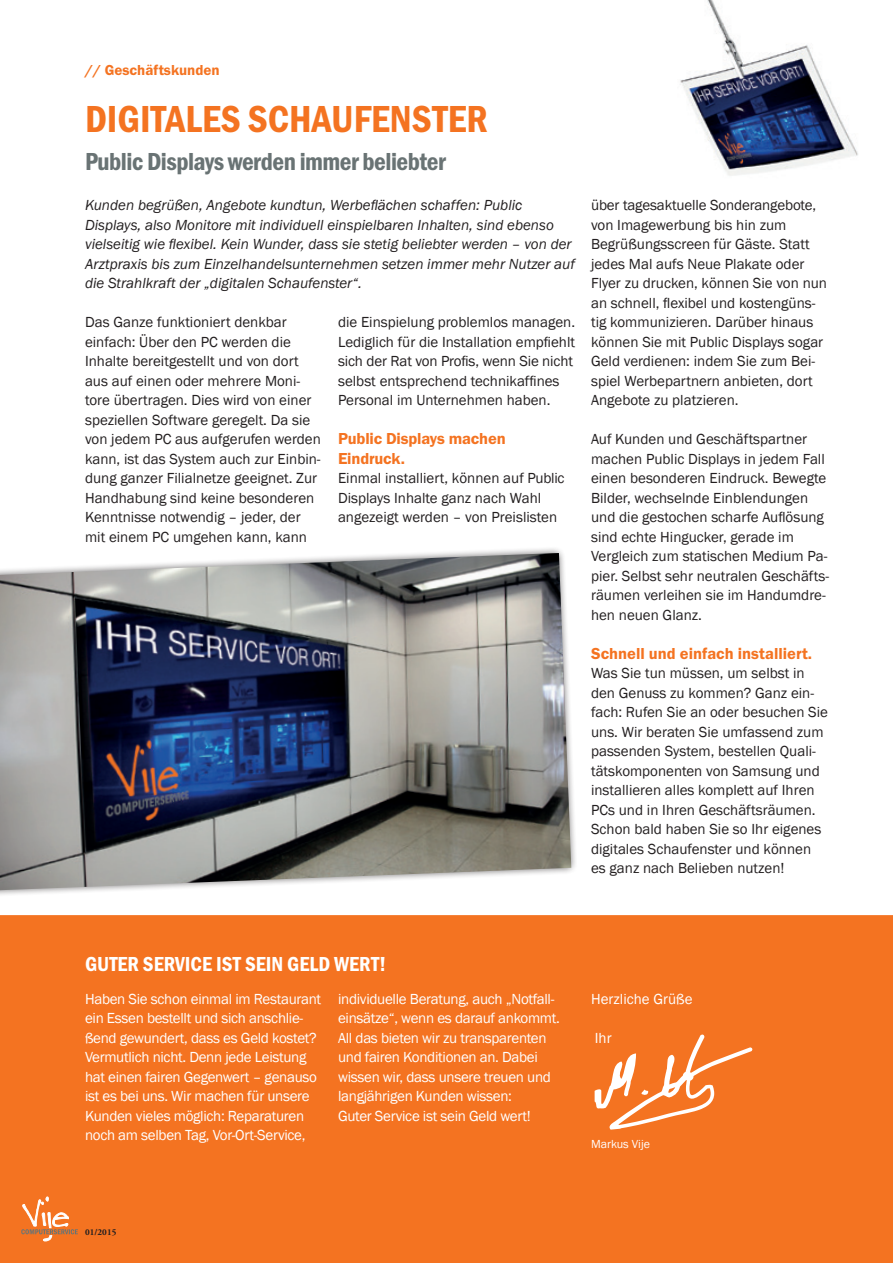
<style>
.page{position:relative;width:893px;height:1263px;background:#fff}
.page>*{position:absolute;margin:0;border:0;box-sizing:border-box;transform-origin:0 0}
.t1{font:39px "Franklin Gothic URW Con Dem";color:#f47321}
.t2{font:25.5px "Franklin Gothic URW Con Dem";letter-spacing:-.02em;color:#697374}
.t3{font:21px "Franklin Gothic URW Con Dem";color:#fff}
.t4{font:16.5px/19.5px "Franklin Gothic URW Dem";letter-spacing:-.005em;color:#f47321}
.t5{font:15px/19.5px "Franklin Gothic";color:#231f20}
.t6{font:15px/19.5px "Franklin Gothic";letter-spacing:-.02em;color:#fff}
.t7{font:italic 15px/19.5px "Franklin Gothic";color:#231f20}
.t8{font:15px "Franklin Gothic URW Dem";color:#f47321}
.t9{font:15px "Franklin Gothic";color:#fff}
.t10{font:12px "Franklin Gothic";color:#fff}
.t11{font:700 9px "Adobe Garamond Pro";color:#231f20}
</style>
<div class="page">
<img style="left:680px;top:0;width:178px;height:176px">
<div style="left:0;top:915px;width:893px;height:348px;background:#f47321"></div>
<svg style="left:594px;top:1034px;width:159px;height:96px"></svg>
<svg style="left:21px;top:1196px;width:57px;height:46px"></svg>
<svg style="left:0;top:548px;width:576px;height:347px"></svg>
<img style="left:0;top:553px;width:571px;height:337px">
<p class="t8" style="left:85px;top:61px;width:136px">// Geschäftskunden</p>
<h1 class="t1" style="left:85px;top:96px;width:404px">DIGITALES SCHAUFENSTER</h1>
<h2 class="t2" style="left:85px;top:146px;width:362px">Public Displays werden immer beliebter</h2>
<p class="t7" style="left:85px;top:196px;width:491px">Kunden begrüßen, Angebote kundtun, Werbeflächen schaffen: Public Displays, also Monitore mit individuell einspielbaren Inhalten, sind ebenso vielseitig wie flexibel. Kein Wunder, dass sie stetig beliebter werden – von der Arztpraxis bis zum Einzelhandelsunternehmen setzen immer mehr Nutzer auf die Strahlkraft der „digitalen Schaufenster“.</p>
<p class="t5" style="left:85px;top:313px;width:237px">Das Ganze funktioniert denkbar einfach: Über den PC werden die Inhalte bereitgestellt und von dort aus auf einen oder mehrere Moni&shy;tore übertragen. Dies wird von einer speziellen Software geregelt. Da sie von jedem PC aus aufgerufen werden kann, ist das System auch zur Einbin&shy;dung ganzer Filialnetze geeignet. Zur Handhabung sind keine besonderen Kenntnisse notwendig – jeder, der mit einem PC umgehen kann, kann</p>
<p class="t5" style="left:338px;top:313px;width:239px">die Einspielung problemlos managen.<br>Lediglich für die Installation empfiehlt sich der Rat von Profis, wenn Sie nicht selbst entsprechend technikaffines Personal im Unternehmen haben.</p>
<p class="t4" style="left:338px;top:429px;width:169px">Public Displays machen<br>Eindruck.</p>
<p class="t5" style="left:338px;top:469px;width:228px">Einmal installiert, können auf Public<br>Displays Inhalte ganz nach Wahl angezeigt werden – von Preislisten</p>
<p class="t5" style="left:591px;top:196px;width:237px">über tagesaktuelle Sonderangebote, von Imagewerbung bis hin zum Begrüßungsscreen für Gäste. Statt jedes Mal aufs Neue Plakate oder Flyer zu drucken, können Sie von nun an schnell, flexibel und kostengüns&shy;tig kommunizieren. Darüber hinaus können Sie mit Public Displays sogar Geld verdienen: indem Sie zum Bei&shy;spiel Werbepartnern anbieten, dort Angebote zu platzieren.</p>
<p class="t5" style="left:591px;top:430px;width:240px">Auf Kunden und Geschäftspartner machen Public Displays in jedem Fall einen besonderen Eindruck. Bewegte Bilder, wechselnde Einblendungen und die gestochen scharfe Auflösung sind echte Hingucker, gerade im Vergleich zum statischen Medium Pa&shy;pier. Selbst sehr neutralen Geschäfts&shy;räumen verleihen sie im Handumdre&shy;hen neuen Glanz.</p>
<p class="t4" style="left:591px;top:644px;width:223px">Schnell und einfach installiert.</p>
<p class="t5" style="left:591px;top:664px;width:239px">Was Sie tun müssen, um selbst in den Genuss zu kommen? Ganz ein&shy;fach: Rufen Sie an oder besuchen Sie uns. Wir beraten Sie umfassend zum passenden System, bestellen Quali&shy;tätskomponenten von Samsung und installieren alles komplett auf Ihren PCs und in Ihren Geschäftsräumen.<br>Schon bald haben Sie so Ihr eigenes digitales Schaufenster und können es ganz nach Belieben nutzen!</p>
<h3 class="t3" style="left:85px;top:951px;width:303px">GUTER SERVICE IST SEIN GELD WERT!</h3>
<p class="t6" style="left:85px;top:989px;width:238px">Haben Sie schon einmal im Restaurant ein Essen bestellt und sich anschlie&shy;ßend gewundert, dass es Geld kostet?<br>Vermutlich nicht. Denn jede Leistung hat einen fairen Gegenwert – genauso ist es bei uns. Wir machen für unsere Kunden vieles möglich: Reparaturen noch am selben Tag, Vor-Ort-Service,</p>
<p class="t6" style="left:338px;top:989px;width:223px">individuelle Beratung, auch „Notfall&shy;einsätze“, wenn es darauf ankommt.<br>All das bieten wir zu transparenten und fairen Konditionen an. Dabei wissen wir, dass unsere treuen und langjährigen Kunden wissen:<br>Guter Service ist sein Geld wert!</p>
<p class="t9" style="left:591px;top:989px;width:103px">Herzliche Grüße</p>
<p class="t6" style="left:595px;top:1028px;width:18px">Ihr</p>
<p class="t10" style="left:591px;top:1136px;width:60px">Markus Vije</p>
<p class="t11" style="left:85px;top:1226px;width:33px">01/2015</p>
</div>
